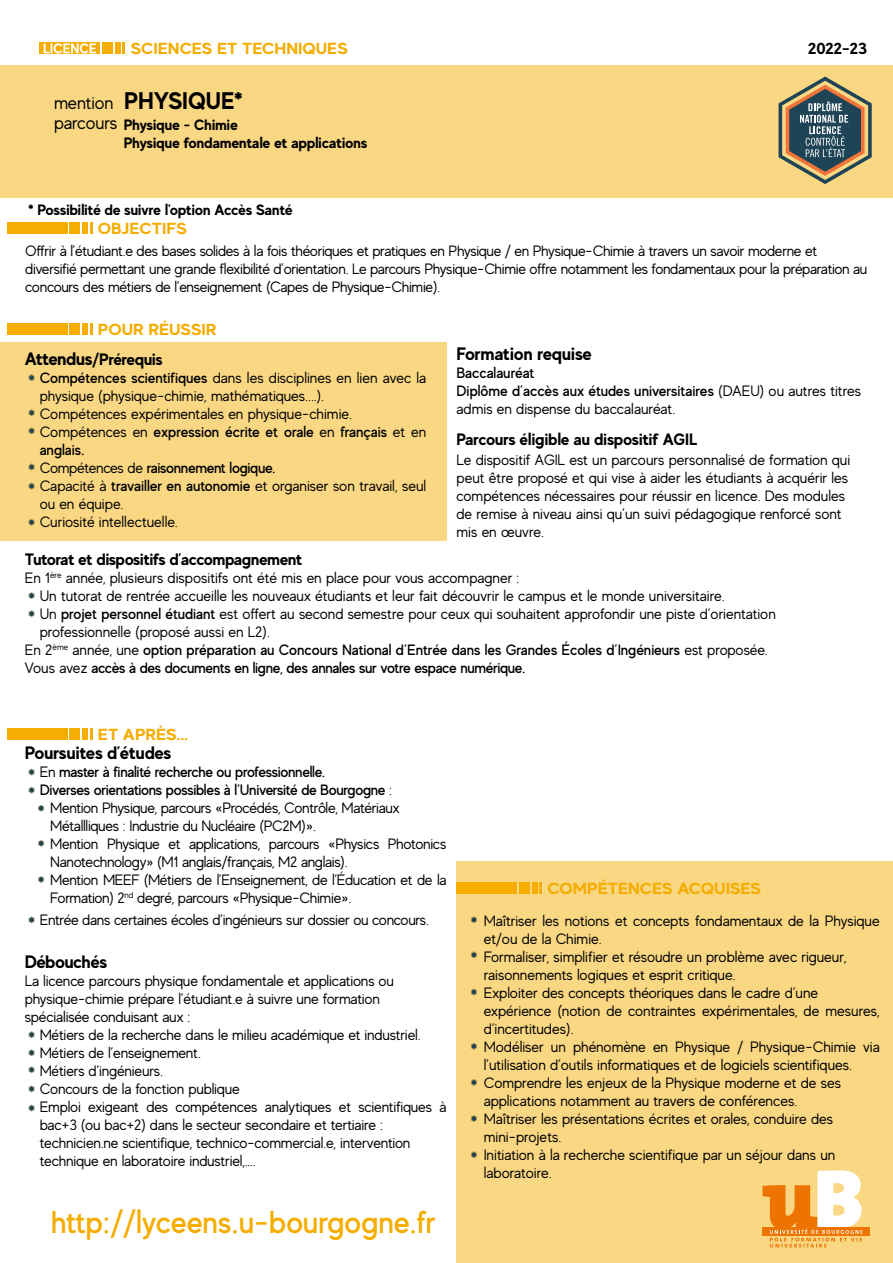
<style>
.page{position:relative;width:893px;height:1263px;background:#fff}
.page>*{position:absolute;margin:0;border:0;box-sizing:border-box;transform-origin:0 0}
.t1{font:500 31.5px "MADE Evolve Sans";letter-spacing:-.005em;color:#f4ad00}
.t2{font:700 24px "MADE Evolve Sans";color:#000}
.t3{font:700 18px "MADE Evolve Sans";letter-spacing:-.005em;color:#000}
.t4{font:700 16.5px "MADE Evolve Sans";letter-spacing:-.01em;color:#000}
.t5{font:700 16.05px "MADE Evolve Sans";color:#f4ad00;scale:1.12 1}
.t6{font:700 16.05px "MADE Evolve Sans";letter-spacing:-.04em;color:#000;scale:1.12 1}
.t7{font:15px/18px "MADE Evolve Sans";letter-spacing:-.01em;color:#000}
.t8{font:500 15px "MADE Evolve Sans";letter-spacing:-.02em;color:#000}
.t9{font:700 15px/18px "MADE Evolve Sans";color:#000}
.s1{font-weight:400;font-size:18px}
.s2{font-size:18px}
.s3{font-weight:500}
.s4{font-weight:400}
</style>
<div class="page">
<div style="left:0;top:342px;width:446px;height:199px;background:#f9d783"></div>
<div style="left:0;top:65px;width:893px;height:133px;background:#f9d783"></div>
<div style="left:456px;top:861px;width:437px;height:402px;background:#f9d783"></div>
<svg style="left:778px;top:77px;width:94px;height:107px"></svg>
<svg style="left:40px;top:43px;width:60px;height:11px"></svg>
<div style="left:102px;top:43px;width:11px;height:11px;background:#f4ad00"></div>
<div style="left:115px;top:43px;width:5px;height:11px;background:#f4ad00"></div>
<svg style="left:123px;top:43px;width:2px;height:11px"></svg>
<svg style="left:44px;top:43px;width:52px;height:10px"></svg>
<div style="left:456px;top:883px;width:61px;height:11px;background:#f4ad00"></div>
<div style="left:519px;top:883px;width:11px;height:11px;background:#f4ad00"></div>
<div style="left:532px;top:883px;width:5px;height:11px;background:#f4ad00"></div>
<svg style="left:539px;top:883px;width:3px;height:11px"></svg>
<div style="left:7px;top:728px;width:60px;height:12px;background:#f4ad00"></div>
<div style="left:70px;top:728px;width:10px;height:12px;background:#f4ad00"></div>
<div style="left:82px;top:728px;width:6px;height:12px;background:#f4ad00"></div>
<svg style="left:90px;top:728px;width:3px;height:12px"></svg>
<div style="left:7px;top:323px;width:60px;height:12px;background:#f4ad00"></div>
<div style="left:70px;top:323px;width:10px;height:12px;background:#f4ad00"></div>
<div style="left:82px;top:323px;width:6px;height:12px;background:#f4ad00"></div>
<svg style="left:90px;top:323px;width:3px;height:12px"></svg>
<div style="left:7px;top:222px;width:60px;height:12px;background:#f4ad00"></div>
<div style="left:70px;top:222px;width:10px;height:12px;background:#f4ad00"></div>
<div style="left:82px;top:222px;width:6px;height:12px;background:#f4ad00"></div>
<svg style="left:90px;top:222px;width:3px;height:12px"></svg>
<div style="left:762px;top:1228px;width:108px;height:8px;background:#ee7402"></div>
<svg style="left:762px;top:1170px;width:100px;height:77px"></svg>
<svg style="left:29px;top:374px;width:6px;height:7px"></svg>
<svg style="left:29px;top:409px;width:6px;height:7px"></svg>
<svg style="left:29px;top:427px;width:6px;height:7px"></svg>
<svg style="left:29px;top:463px;width:6px;height:7px"></svg>
<svg style="left:29px;top:483px;width:6px;height:7px"></svg>
<svg style="left:471px;top:916px;width:6px;height:7px"></svg>
<svg style="left:471px;top:951px;width:6px;height:7px"></svg>
<svg style="left:471px;top:988px;width:6px;height:7px"></svg>
<svg style="left:29px;top:592px;width:6px;height:7px"></svg>
<svg style="left:29px;top:610px;width:6px;height:7px"></svg>
<svg style="left:29px;top:769px;width:6px;height:6px"></svg>
<svg style="left:29px;top:1049px;width:6px;height:7px"></svg>
<svg style="left:29px;top:1031px;width:6px;height:7px"></svg>
<svg style="left:29px;top:519px;width:6px;height:7px"></svg>
<svg style="left:29px;top:787px;width:6px;height:7px"></svg>
<svg style="left:29px;top:916px;width:6px;height:7px"></svg>
<svg style="left:38px;top:805px;width:6px;height:7px"></svg>
<svg style="left:38px;top:840px;width:6px;height:7px"></svg>
<svg style="left:38px;top:876px;width:6px;height:7px"></svg>
<svg style="left:29px;top:1066px;width:6px;height:7px"></svg>
<svg style="left:29px;top:1085px;width:6px;height:7px"></svg>
<svg style="left:29px;top:1104px;width:6px;height:7px"></svg>
<svg style="left:471px;top:1043px;width:6px;height:7px"></svg>
<svg style="left:471px;top:1079px;width:6px;height:7px"></svg>
<svg style="left:471px;top:1115px;width:6px;height:7px"></svg>
<svg style="left:471px;top:1151px;width:6px;height:7px"></svg>
<p class="t5" style="left:131px;top:38px;width:195px">SCIENCES ET TECHNIQUES</p>
<h2 class="t2" style="left:54px;top:86px;width:190px"><span class="s1">mention</span> PHYSIQUE*</h2>
<p class="t9" style="left:124px;top:116px;width:245px;text-indent:-70px"><span class="s1">parcours</span> Physique - Chimie<br>Physique fondamentale et applications</p>
<p class="t9" style="left:29px;top:200px;width:266px">* Possibilité de suivre l'option Accès Santé</p>
<p class="t5" style="left:98px;top:218px;width:81px">OBJECTIFS</p>
<p class="t6" style="left:808px;top:38px;width:55px">2022-23</p>
<p class="t7" style="left:25px;top:241px;width:844px">Offrir à l’étudiant.e des bases solides à la fois théoriques et pratiques en Physique / en Physique-Chimie à travers un savoir moderne et diversifié permettant une grande flexibilité d’orientation. Le parcours Physique-Chimie offre notamment les fondamentaux pour la préparation au concours des métiers de l’enseignement (Capes de Physique-Chimie).</p>
<p class="t5" style="left:98px;top:319px;width:107px">POUR RÉUSSIR</p>
<p class="t4" style="left:25px;top:349px;width:139px"><span class="s2">Attendus</span>/Prérequis</p>
<p class="t7" style="left:40px;top:369px;width:388px"><span class="s3">Compétences scientifiques</span> dans les disciplines en lien avec la physique (physique-chimie, mathématiques....).<br>Compétences expérimentales en physique-chimie.<br>Compétences en <span class="s3">expression écrite et orale</span> en <span class="s3">français</span> et en <span class="s3">anglais.<br></span>Compétences de <span class="s3">raisonnement logique.<br></span>Capacité à <span class="s3">travailler en autonomie</span> et organiser son travail, seul ou en équipe.<br>Curiosité intellectuelle.</p>
<p class="t3" style="left:456px;top:342px;width:137px">Formation requise</p>
<p class="t7" style="left:456px;top:363px;width:406px"><span class="s3">Baccalauréat<br>Diplôme d’accès aux études universitaires</span> (DAEU) ou autres titres admis en dispense du baccalauréat.</p>
<p class="t4" style="left:456px;top:428px;width:243px">Parcours éligible au dispositif AGIL</p>
<p class="t7" style="left:456px;top:451px;width:395px">Le dispositif AGIL est un parcours personnalisé de formation qui peut être proposé et qui vise à aider les étudiants à acquérir les compétences nécessaires pour réussir en licence. Des modules de remise à niveau ainsi qu’un suivi pédagogique renforcé sont mis en œuvre.</p>
<p class="t4" style="left:25px;top:549px;width:279px">Tutorat et dispositifs d’accompagnement</p>
<p class="t7" style="left:25px;top:568px;width:496px">En 1<sup>ère</sup> année, plusieurs dispositifs ont été mis en place pour vous accompagner :</p>
<p class="t7" style="left:40px;top:586px;width:686px">Un tutorat de rentrée accueille les nouveaux étudiants et leur fait découvrir le campus et le monde universitaire.</p>
<p class="t7" style="left:40px;top:604px;width:738px">Un <span class="s3">projet personnel étudiant</span> est offert au second semestre pour ceux qui souhaitent approfondir une piste d’orientation</p>
<p class="t7" style="left:40px;top:622px;width:232px">professionnelle (proposé aussi en L2).</p>
<p class="t8" style="left:25px;top:640px;width:744px"><span class="s4">En 2</span><sup>ème</sup> <span class="s4">année, une</span> option préparation au Concours National d’Entrée dans les Grandes Écoles d’Ingénieurs <span class="s4">est proposée.</span></p>
<p class="t8" style="left:25px;top:658px;width:502px"><span class="s4">Vous avez</span> accès à des documents en ligne, des annales sur votre espace numérique.</p>
<p class="t5" style="left:98px;top:724px;width:82px">ET APRÈS...</p>
<p class="t3" style="left:25px;top:741px;width:148px">Poursuites d’études</p>
<p class="t8" style="left:40px;top:762px;width:287px"><span class="s4">En</span> master à finalité recherche ou professionnelle.</p>
<p class="t8" style="left:40px;top:780px;width:354px">Diverses orientations possibles à l’Université de Bourgogne <span class="s4">:</span></p>
<p class="t7" style="left:50px;top:798px;width:351px">Mention Physique, parcours «Procédés, Contrôle, Matériaux</p>
<p class="t7" style="left:50px;top:816px;width:267px">Métallliques : Industrie du Nucléaire (PC2M)».</p>
<p class="t7" style="left:50px;top:834px;width:398px">Mention Physique et applications, parcours «Physics Photonics</p>
<p class="t7" style="left:50px;top:852px;width:299px">Nanotechnology» (M1 anglais/français, M2 anglais).</p>
<p class="t7" style="left:50px;top:870px;width:398px">Mention MEEF (Métiers de l’Enseignement, de l’Éducation et de la</p>
<p class="t7" style="left:50px;top:888px;width:302px">Formation) 2<sup>nd</sup> degré, parcours «Physique-Chimie».</p>
<p class="t7" style="left:40px;top:910px;width:391px">Entrée dans certaines écoles d’ingénieurs sur dossier ou concours.</p>
<p class="t3" style="left:25px;top:950px;width:84px">Débouchés</p>
<p class="t7" style="left:25px;top:971px;width:371px">La licence parcours physique fondamentale et applications ou physique-chimie prépare l’étudiant.e à suivre une formation spécialisée conduisant aux :</p>
<p class="t7" style="left:40px;top:1025px;width:408px">Métiers de la recherche dans le milieu académique et industriel.<br>Métiers de l’enseignement.<br>Métiers d’ingénieurs.<br>Concours de la fonction publique<br>Emploi exigeant des compétences analytiques et scientifiques à bac+3 (ou bac+2) dans le secteur secondaire et tertiaire : technicien.ne scientifique, technico-commercial.e, intervention technique en laboratoire industriel,….</p>
<h1 class="t1" style="left:51px;top:1202px;width:386px">http://lyceens.u-bourgogne.fr</h1>
<p class="t5" style="left:547px;top:878px;width:192px">COMPÉTENCES ACQUISES</p>
<p class="t7" style="left:484px;top:911px;width:398px">Maîtriser les notions et concepts fondamentaux de la Physique et/ou de la Chimie.<br>Formaliser, simplifier et résoudre un problème avec rigueur, raisonnements logiques et esprit critique.<br>Exploiter des concepts théoriques dans le cadre d’une expérience (notion de contraintes expérimentales, de mesures, d’incertitudes).<br>Modéliser un phénomène en Physique / Physique-Chimie via l’utilisation d’outils informatiques et de logiciels scientifiques.<br>Comprendre les enjeux de la Physique moderne et de ses applications notamment au travers de conférences.<br>Maîtriser les présentations écrites et orales, conduire des mini-projets.<br>Initiation à la recherche scientifique par un séjour dans un laboratoire.</p>
</div>
